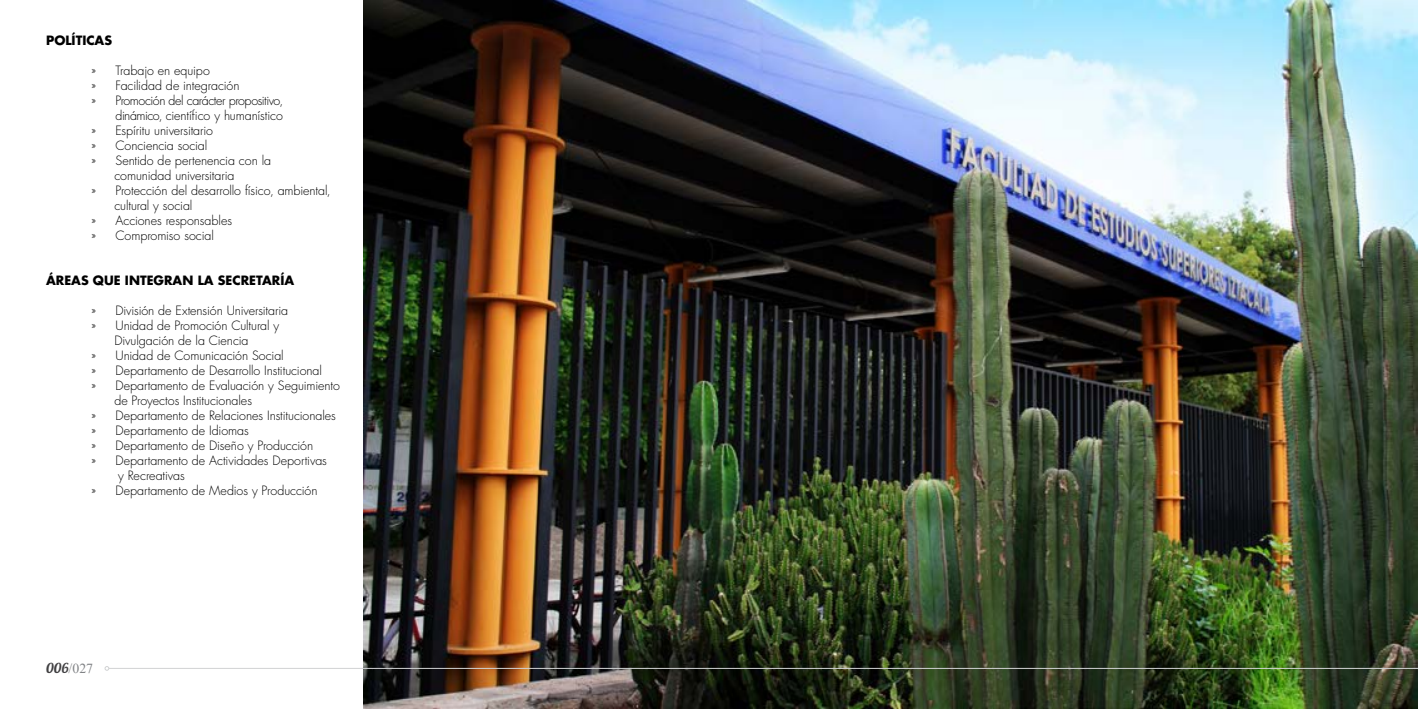
<style>
.page{position:relative;width:1418px;height:709px;background:#fff}
.page>*{position:absolute;margin:0;border:0;box-sizing:border-box;transform-origin:0 0}
.t1{font:13.75px "Times New Roman";color:#808285}
.t2{font:300 12.5px "Futura Std";letter-spacing:-.01em;color:#000}
.t3{font:700 12.5px "Futura Std";color:#000}
.t4{font:300 12.5px "Futura Std";letter-spacing:-.035em;color:#000}
.s1{font-family:"Lobster 1.4";color:#414042}
</style>
<div class="page">
<img style="left:363px;top:0;width:1054px;height:709px">
<hr style="left:109px;top:668px;width:1308px;height:1px;background:#d1d3d4">
<svg style="left:105px;top:666px;width:4px;height:4px"></svg>
<p class="t3" style="left:46px;top:32px;width:59px">POLÍTI CAS</p>
<p class="t2" style="left:91px;top:63px;width:120px">» Trabajo en equipo</p>
<p class="t2" style="left:91px;top:78px;width:150px">» Facilidad de integración</p>
<p class="t4" style="left:91px;top:93px;width:194px">» Promoción del carácter propositivo,</p>
<p class="t2" style="left:116px;top:108px;width:169px">dinámico, científico y humanístico</p>
<p class="t2" style="left:91px;top:123px;width:123px">» Espíritu universitario</p>
<p class="t2" style="left:91px;top:138px;width:118px">» Conciencia social</p>
<p class="t2" style="left:91px;top:153px;width:181px">» Sentido de pertenencia con la</p>
<p class="t2" style="left:114px;top:168px;width:122px">comunidad universitaria</p>
<p class="t2" style="left:91px;top:183px;width:241px">» Protección del desarrollo físico, ambiental,</p>
<p class="t2" style="left:114px;top:198px;width:80px">cultural y social</p>
<p class="t2" style="left:91px;top:213px;width:142px">» Acciones responsables</p>
<p class="t2" style="left:91px;top:228px;width:124px">» Compromiso social</p>
<p class="t3" style="left:46px;top:272px;width:249px">ÁREAS QUE INTEGRAN LA SEC RETARÍA</p>
<p class="t2" style="left:91px;top:303px;width:199px">» División de Extensión Universitaria</p>
<p class="t2" style="left:91px;top:318px;width:190px">» Unidad de Promoción Cultural y</p>
<p class="t2" style="left:114px;top:333px;width:136px">Divulgación de la Ciencia</p>
<p class="t2" style="left:91px;top:348px;width:194px">» Unidad de Comunicación Social</p>
<p class="t2" style="left:91px;top:363px;width:232px">» Departamento de Desarrollo Institucional</p>
<p class="t2" style="left:91px;top:378px;width:250px">» Departamento de Evaluación y Seguimiento</p>
<p class="t2" style="left:114px;top:393px;width:139px">de Proyectos Institucionales</p>
<p class="t2" style="left:91px;top:408px;width:246px">» Departamento de Relaciones Institucionales</p>
<p class="t2" style="left:91px;top:423px;width:159px">» Departamento de Idiomas</p>
<p class="t2" style="left:91px;top:438px;width:224px">» Departamento de Diseño y Producción</p>
<p class="t2" style="left:91px;top:453px;width:237px">» Departamento de Actividades Deportivas</p>
<p class="t2" style="left:118px;top:468px;width:68px">y Recreativas</p>
<p class="t2" style="left:91px;top:483px;width:228px">» Departamento de Medios y Producción</p>
<p class="t1" style="left:46px;top:658px;width:48px"><span class="s1">006</span>/027</p>
</div>
